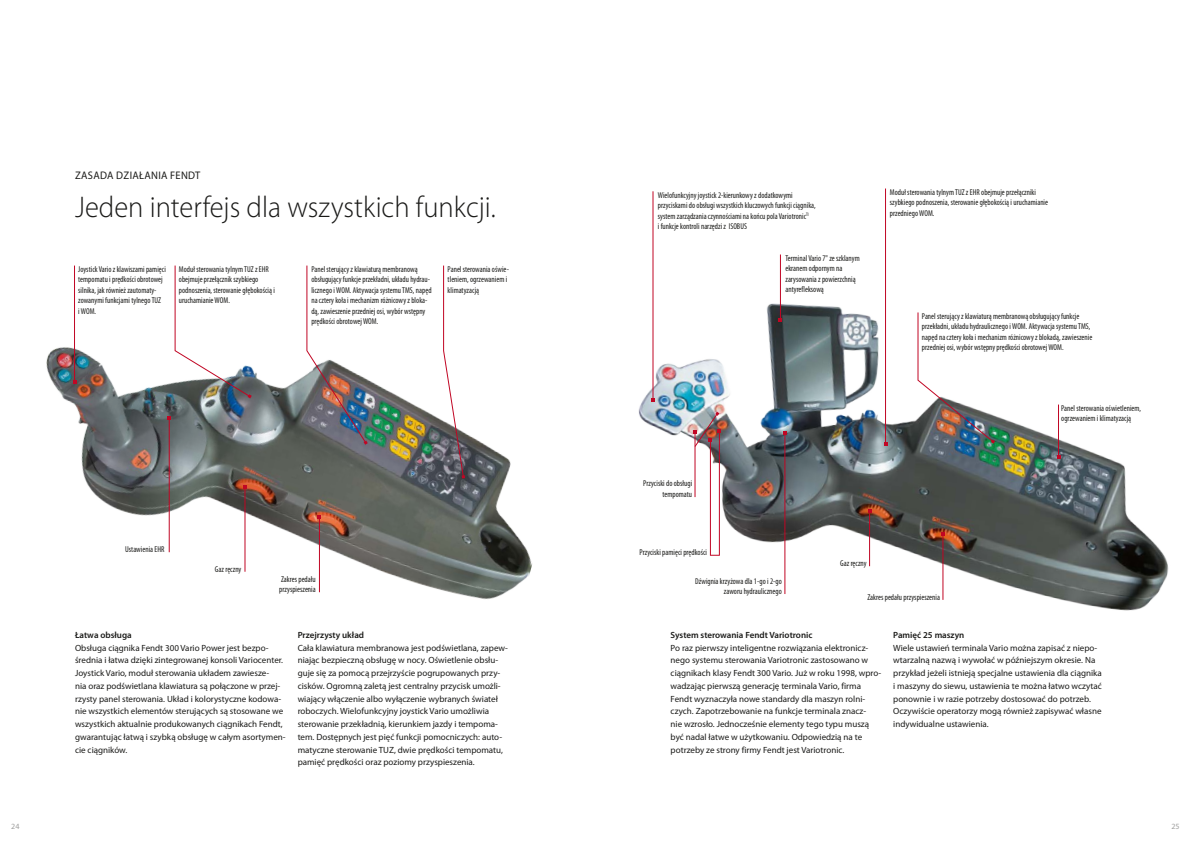
<style>
.page{position:relative;width:1191px;height:842px;background:#fff}
.page>*{position:absolute;margin:0;border:0;box-sizing:border-box;transform-origin:0 0}
.t1{font:300 30px "Myriad Pro";color:#1a1a18;scale:.95 1}
.t2{font:11px "Myriad Pro";letter-spacing:.03em;color:#1a1a18;scale:.95 1}
.t3{font:9px/12.8px "Myriad Pro";color:#1a1a18}
.t4{font:600 9px "Myriad Pro";color:#1a1a18}
.t5{font:condensed 8.5px/10.5px "Myriad Pro";letter-spacing:.005em;color:#1a1a18;scale:.95 1}
.t6{font:8px "Myriad Pro";color:#9f9f9e}
</style>
<div class="page">
<img style="left:46px;top:347px;width:486px;height:252px">
<hr style="left:74px;top:266px;width:1px;height:116px;background:#c10624">
<svg style="left:174px;top:265px;width:78px;height:133px"></svg>
<img style="left:306px;top:265px;width:62px;height:180px">
<svg style="left:443px;top:265px;width:22px;height:213px"></svg>
<hr style="left:245px;top:487px;width:1px;height:85px;background:#c10624">
<hr style="left:319px;top:517px;width:1px;height:75px;background:#c10624">
<hr style="left:169px;top:418px;width:1px;height:134px;background:#c10624">
<img style="left:638px;top:242px;width:531px;height:369px">
<hr style="left:652px;top:191px;width:1px;height:209px;background:#c10624">
<hr style="left:885px;top:189px;width:1px;height:255px;background:#c10624">
<hr style="left:780px;top:254px;width:1px;height:66px;background:#c10624">
<hr style="left:1058px;top:405px;width:1px;height:52px;background:#c10624">
<hr style="left:869px;top:511px;width:1px;height:55px;background:#c10624">
<hr style="left:942px;top:534px;width:1px;height:66px;background:#c10624">
<hr style="left:784px;top:432px;width:1px;height:162px;background:#c10624">
<hr style="left:694px;top:432px;width:1px;height:65px;background:#c10624">
<hr style="left:710px;top:439px;width:1px;height:117px;background:#c10624">
<hr style="left:719px;top:431px;width:1px;height:125px;background:#c10624">
<svg style="left:693px;top:412px;width:28px;height:35px"></svg>
<img style="left:917px;top:312px;width:78px;height:132px">
<p class="t2" style="left:75px;top:169px;width:133px">ZASADA DZIAŁANIA FENDT</p>
<h1 class="t1" style="left:75px;top:190px;width:444px">Jeden interfejs dla wszystkich funkcji.</h1>
<p class="t5" style="left:78px;top:264px;width:94px">Joystick Vario z klawiszami pamięci tempomatu i prędkości obrotowej silnika, jak również zautomaty&shy;zowanymi funkcjami tylnego TUZ<br>i WOM.</p>
<p class="t5" style="left:447px;top:264px;width:66px">Panel sterowania oświe&shy;tleniem, ogrzewaniem i klimatyzacją</p>
<p class="t5" style="left:311px;top:264px;width:128px">Panel sterujący z klawiaturą membranową obsługujący funkcje przekładni, układu hydrau&shy;licznego i WOM. Aktywacja systemu TMS, napęd na cztery koła i mechanizm różnicowy z bloka&shy;dą, zawieszenie przedniej osi, wybór wstępny prędkości obrotowej WOM.</p>
<p class="t5" style="left:179px;top:264px;width:103px">Moduł sterowania tylnym TUZ z EHR obejmuje przełącznik szybkiego podnoszenia, sterowanie głębokością i uruchamianie WOM.</p>
<p class="t6" style="left:11px;top:822px;width:10px">24</p>
<p class="t5" style="left:125px;top:544px;width:43px">Ustawienia EHR</p>
<p class="t5" style="left:215px;top:564px;width:29px">Gaz ręczny</p>
<p class="t5" style="left:279px;top:574px;width:40px">Zakres pedału przyspieszenia</p>
<p class="t4" style="left:75px;top:630px;width:58px">Łatwa obsługa</p>
<p class="t3" style="left:75px;top:641px;width:212px">Obsługa ciągnika Fendt 300 Vario Power jest bezpo&shy;średnia i łatwa dzięki zintegrowanej konsoli Variocenter.<br>Joystick Vario, moduł sterowania układem zawiesze-<br>nia oraz podświetlana klawiatura są połączone w przej&shy;rzysty panel sterowania. Układ i kolorystyczne kodowa&shy;nie wszystkich elementów sterujących są stosowane we wszystkich aktualnie produkowanych ciągnikach Fendt, gwarantując łatwą i szybką obsługę w całym asortymen&shy;cie ciągników.</p>
<p class="t4" style="left:298px;top:630px;width:68px">Przejrzysty układ</p>
<p class="t3" style="left:298px;top:641px;width:212px">Cała klawiatura membranowa jest podświetlana, zapew&shy;niając bezpieczną obsługę w nocy. Oświetlenie obsłu&shy;guje się za pomocą przejrzyście pogrupowanych przy&shy;cisków. Ogromną zaletą jest centralny przycisk umożli&shy;wiający włączenie albo wyłączenie wybranych świateł roboczych. Wielofunkcyjny joystick Vario umożliwia sterowanie przekładnią, kierunkiem jazdy i tempoma&shy;tem. Dostępnych jest pięć funkcji pomocniczych: auto&shy;matyczne sterowanie TUZ, dwie prędkości tempomatu, pamięć prędkości oraz poziomy przyspieszenia.</p>
<p class="t5" style="left:658px;top:190px;width:168px">Wielofunkcyjny joystick 2-kierunkowy z dodatkowymi przyciskami do obsługi wszystkich kluczowych funkcji ciągnika, system zarządzania czynnościami na końcu pola Variotronic<sup>TI<br></sup>i funkcje kontroli narzędzi z ISOBUS</p>
<p class="t5" style="left:643px;top:478px;width:53px;text-align:right">Przyciski do obsługi tempomatu</p>
<p class="t5" style="left:639px;top:547px;width:73px">Przyciski pamięci prędkości</p>
<p class="t5" style="left:785px;top:253px;width:80px">Terminal Vario 7" ze szklanym ekranem odpornym na zarysowania z powierzchnią antyrefleksową</p>
<p class="t5" style="left:840px;top:558px;width:29px">Gaz ręczny</p>
<p class="t5" style="left:890px;top:187px;width:168px">Moduł sterowania tylnym TUZ z EHR obejmuje przełączniki szybkiego podnoszenia, sterowanie głębokością i uruchamianie przedniego WOM.</p>
<p class="t5" style="left:922px;top:311px;width:181px">Panel sterujący z klawiaturą membranową obsługujący funkcje przekładni, układu hydraulicznego i WOM. Aktywacja systemu TMS, napęd na cztery koła i mechanizm różnicowy z blokadą, zawieszenie przedniej osi, wybór wstępny prędkości obrotowej WOM.</p>
<p class="t5" style="left:1061px;top:403px;width:86px">Panel sterowania oświetleniem, ogrzewaniem i klimatyzacją</p>
<p class="t5" style="left:695px;top:576px;width:93px;text-align:right">Dźwignia krzyżowa dla 1-go i 2-go zaworu hydraulicznego</p>
<p class="t5" style="left:867px;top:592px;width:78px">Zakres pedału przyspieszenia</p>
<p class="t4" style="left:670px;top:630px;width:143px">System sterowania Fendt Variotronic</p>
<p class="t3" style="left:670px;top:641px;width:212px">Po raz pierwszy inteligentne rozwiązania elektronicz&shy;nego systemu sterowania Variotronic zastosowano w ciągnikach klasy Fendt 300 Vario. Już w roku 1998, wpro&shy;wadzając pierwszą generację terminala Vario, firma Fendt wyznaczyła nowe standardy dla maszyn rolni&shy;czych. Zapotrzebowanie na funkcje terminala znacz-<br>nie wzrosło. Jednocześnie elementy tego typu muszą być nadal łatwe w użytkowaniu. Odpowiedzią na te potrzeby ze strony firmy Fendt jest Variotronic.</p>
<p class="t4" style="left:893px;top:630px;width:73px">Pamięć 25 maszyn</p>
<p class="t3" style="left:893px;top:641px;width:210px">Wiele ustawień terminala Vario można zapisać z niepo&shy;wtarzalną nazwą i wywołać w późniejszym okresie. Na przykład jeżeli istnieją specjalne ustawienia dla ciągnika i maszyny do siewu, ustawienia te można łatwo wczytać ponownie i w razie potrzeby dostosować do potrzeb.<br>Oczywiście operatorzy mogą również zapisywać własne indywidualne ustawienia.</p>
<p class="t6" style="left:1171px;top:822px;width:10px">25</p>
</div>
